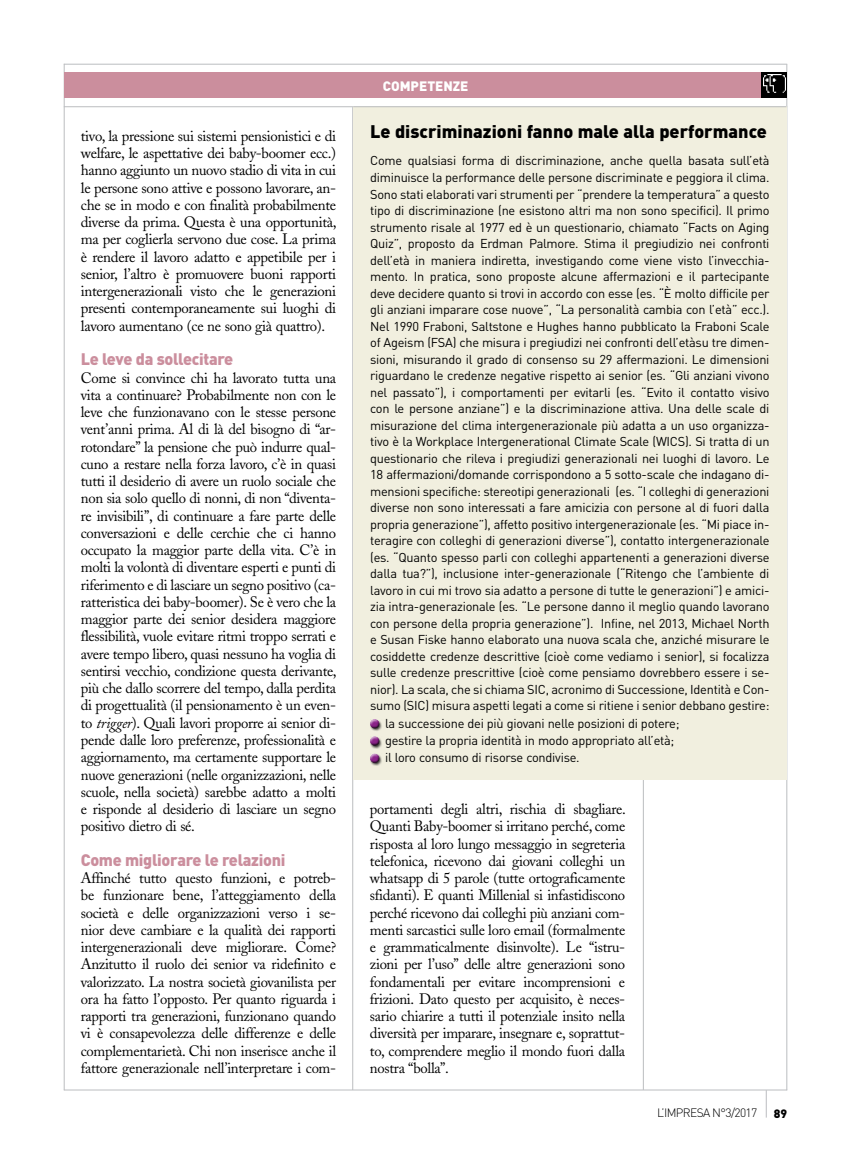
<style>
.page{position:relative;width:851px;height:1170px;background:#fff}
.page>*{position:absolute;margin:0;border:0;box-sizing:border-box;transform-origin:0 0}
.t1{font:900 18px "DIN";color:#000}
.t2{font:900 16.5px "DIN";letter-spacing:-.02em;color:#cb8e9d}
.t3{font:15px/17.2px "Adobe Caslon";letter-spacing:-.02em;color:#000;text-align:justify}
.t4{font:900 13.5px "DIN";color:#fff}
.t5{font:12.75px "DIN";letter-spacing:-.02em;color:#000}
.t6{font:300 12px "DIN";letter-spacing:-.05em;color:#000}
.t7{font:900 12px "DIN";color:#000}
.s1{font-style:italic}
</style>
<div class="page">
<svg style="left:765px;top:1090px;width:1px;height:27px"></svg>
<hr style="left:64px;top:64px;width:1px;height:1026px;background:#bbbdc0">
<hr style="left:786px;top:64px;width:1px;height:1026px;background:#bbbdc0">
<hr style="left:64px;top:1089px;width:723px;height:1px;background:#bbbdc0">
<hr style="left:64px;top:64px;width:723px;height:1px;background:#bbbdc0">
<hr style="left:64px;top:106px;width:723px;height:1px;background:#bbbdc0">
<div style="left:64px;top:72px;width:722px;height:26px;background:#cb8e9d"></div>
<div style="left:761px;top:72px;width:25px;height:26px;background:#000"></div>
<img style="left:763px;top:74px;width:22px;height:19px">
<hr style="left:352px;top:107px;width:1px;height:982px;background:#bbbdc0">
<hr style="left:643px;top:106px;width:1px;height:983px;background:#bbbdc0">
<div style="left:353px;top:106px;width:433px;height:673px;background:#f1efdf"></div>
<div style="left:369px;top:718px;width:13px;height:13px;background:#000;opacity:.75"></div>
<div style="left:367px;top:717px;width:12px;height:9px;background:#fff;opacity:.75"></div>
<div style="left:368px;top:720px;width:11px;height:9px;background:#000;opacity:.75"></div>
<div style="left:369px;top:736px;width:13px;height:13px;background:#000;opacity:.75"></div>
<div style="left:367px;top:734px;width:12px;height:10px;background:#fff;opacity:.75"></div>
<div style="left:368px;top:737px;width:11px;height:9px;background:#000;opacity:.75"></div>
<div style="left:369px;top:753px;width:13px;height:13px;background:#000;opacity:.75"></div>
<div style="left:367px;top:752px;width:12px;height:9px;background:#fff;opacity:.75"></div>
<div style="left:368px;top:754px;width:11px;height:10px;background:#000;opacity:.75"></div>
<hr style="left:353px;top:106px;width:433px;height:1px;background:#bbbdc0">
<p class="t3" style="left:81px;top:127px;width:257px">tivo, la pressione sui sistemi pensionistici e di welfare, le aspettative dei baby-boomer ecc.) hanno aggiunto un nuovo stadio di vita in cui le persone sono attive e possono lavorare, an&shy;che se in modo e con finalità probabilmente diverse da prima. Questa è una opportunità, ma per coglierla servono due cose. La prima è rendere il lavoro adatto e appetibile per i senior, l’altro è promuovere buoni rapporti intergenerazionali visto che le generazioni presenti contemporaneamente sui luoghi di lavoro aumentano (ce ne sono già quattro).</p>
<p class="t2" style="left:81px;top:348px;width:154px">Le leve da sollecitare</p>
<p class="t3" style="left:81px;top:369px;width:257px">Come si convince chi ha lavorato tutta una vita a continuare? Probabilmente non con le leve che funzionavano con le stesse persone vent’anni prima. Al di là del bisogno di “ar&shy;rotondare” la pensione che può indurre qual&shy;cuno a restare nella forza lavoro, c’è in quasi tutti il desiderio di avere un ruolo sociale che non sia solo quello di nonni, di non “diventa&shy;re invisibili”, di continuare a fare parte delle conversazioni e delle cerchie che ci hanno occupato la maggior parte della vita. C’è in molti la volontà di diventare esperti e punti di riferimento e di lasciare un segno positivo (ca&shy;ratteristica dei baby-boomer). Se è vero che la maggior parte dei senior desidera maggiore flessibilità, vuole evitare ritmi troppo serrati e avere tempo libero, quasi nessuno ha voglia di sentirsi vecchio, condizione questa derivante, più che dallo scorrere del tempo, dalla perdita di progettualità (il pensionamento è un even&shy;to <span class="s1">trigger</span>). Quali lavori proporre ai senior di&shy;pende dalle loro preferenze, professionalità e aggiornamento, ma certamente supportare le nuove generazioni (nelle organizzazioni, nelle scuole, nella società) sarebbe adatto a molti e risponde al desiderio di lasciare un segno positivo dietro di sé.</p>
<p class="t2" style="left:81px;top:848px;width:206px">Come migliorare le relazioni</p>
<p class="t3" style="left:81px;top:869px;width:257px">Affinché tutto questo funzioni, e potreb&shy;be funzionare bene, l’atteggiamento della società e delle organizzazioni verso i se&shy;nior deve cambiare e la qualità dei rapporti intergenerazionali deve migliorare. Come?<br>Anzitutto il ruolo dei senior va ridefinito e valorizzato. La nostra società giovanilista per ora ha fatto l’opposto. Per quanto riguarda i rapporti tra generazioni, funzionano quando vi è consapevolezza delle differenze e delle complementarietà. Chi non inserisce anche il fattore generazionale nell’interpretare i com-</p>
<p class="t4" style="left:383px;top:77px;width:87px">COMPETENZE</p>
<p class="t1" style="left:370px;top:120px;width:398px">Le discriminazioni fanno male alla performance</p>
<p class="t5" style="left:370px;top:153px;width:401px">Come qualsiasi forma di discriminazione, anche quella basata sull’età</p>
<p class="t5" style="left:370px;top:169px;width:401px">diminuisce la performance delle persone discriminate e peggiora il clima.</p>
<p class="t5" style="left:370px;top:186px;width:401px">Sono stati elaborati vari strumenti per “prendere la temperatura” a questo</p>
<p class="t5" style="left:370px;top:202px;width:401px">tipo di discriminazione (ne esistono altri ma non sono specifici). Il primo</p>
<p class="t5" style="left:370px;top:219px;width:401px">strumento risale al 1977 ed è un questionario, chiamato “Facts on Aging</p>
<p class="t5" style="left:370px;top:235px;width:401px">Quiz”, proposto da Erdman Palmore. Stima il pregiudizio nei confronti</p>
<p class="t5" style="left:370px;top:252px;width:401px">dell’età in maniera indiretta, investigando come viene visto l’invecchia-</p>
<p class="t5" style="left:370px;top:268px;width:401px">mento. In pratica, sono proposte alcune affermazioni e il partecipante</p>
<p class="t5" style="left:370px;top:285px;width:401px">deve decidere quanto si trovi in accordo con esse (es. “È molto difficile per</p>
<p class="t5" style="left:370px;top:301px;width:401px">gli anziani imparare cose nuove”, “La personalità cambia con l’età” ecc.).</p>
<p class="t5" style="left:370px;top:318px;width:401px">Nel 1990 Fraboni, Saltstone e Hughes hanno pubblicato la Fraboni Scale</p>
<p class="t5" style="left:370px;top:334px;width:401px">of Ageism (FSA) che misura i pregiudizi nei confronti dell’etàsu tre dimen-</p>
<p class="t5" style="left:370px;top:351px;width:401px">sioni, misurando il grado di consenso su 29 affermazioni. Le dimensioni</p>
<p class="t5" style="left:370px;top:367px;width:401px">riguardano le credenze negative rispetto ai senior (es. “Gli anziani vivono</p>
<p class="t5" style="left:370px;top:384px;width:401px">nel passato”), i comportamenti per evitarli (es. “Evito il contatto visivo</p>
<p class="t5" style="left:370px;top:400px;width:401px">con le persone anziane”) e la discriminazione attiva. Una delle scale di</p>
<p class="t5" style="left:370px;top:417px;width:401px">misurazione del clima intergenerazionale più adatta a un uso organizza-</p>
<p class="t5" style="left:370px;top:433px;width:401px">tivo è la Workplace Intergenerational Climate Scale (WICS). Si tratta di un</p>
<p class="t5" style="left:370px;top:450px;width:401px">questionario che rileva i pregiudizi generazionali nei luoghi di lavoro. Le</p>
<p class="t5" style="left:370px;top:466px;width:401px">18 affermazioni/domande corrispondono a 5 sotto-scale che indagano di-</p>
<p class="t5" style="left:370px;top:483px;width:401px">mensioni specifiche: stereotipi generazionali (es. “I colleghi di generazioni</p>
<p class="t5" style="left:370px;top:499px;width:401px">diverse non sono interessati a fare amicizia con persone al di fuori dalla</p>
<p class="t5" style="left:370px;top:516px;width:401px">propria generazione”), affetto positivo intergenerazionale (es. “Mi piace in-</p>
<p class="t5" style="left:370px;top:532px;width:401px">teragire con colleghi di generazioni diverse”), contatto intergenerazionale</p>
<p class="t5" style="left:370px;top:549px;width:401px">(es. “Quanto spesso parli con colleghi appartenenti a generazioni diverse</p>
<p class="t5" style="left:370px;top:565px;width:401px">dalla tua?”), inclusione inter-generazionale (“Ritengo che l’ambiente di</p>
<p class="t5" style="left:370px;top:582px;width:401px">lavoro in cui mi trovo sia adatto a persone di tutte le generazioni”) e amici-</p>
<p class="t5" style="left:370px;top:598px;width:401px">zia intra-generazionale (es. “Le persone danno il meglio quando lavorano</p>
<p class="t5" style="left:370px;top:615px;width:401px">con persone della propria generazione”). Infine, nel 2013, Michael North</p>
<p class="t5" style="left:370px;top:631px;width:401px">e Susan Fiske hanno elaborato una nuova scala che, anziché misurare le</p>
<p class="t5" style="left:370px;top:648px;width:401px">cosiddette credenze descrittive (cioè come vediamo i senior), si focalizza</p>
<p class="t5" style="left:370px;top:664px;width:401px">sulle credenze prescrittive (cioè come pensiamo dovrebbero essere i se-</p>
<p class="t5" style="left:370px;top:681px;width:401px">nior). La scala, che si chiama SIC, acronimo di Successione, Identità e Con-</p>
<p class="t5" style="left:370px;top:697px;width:401px">sumo (SIC) misura aspetti legati a come si ritiene i senior debbano gestire:</p>
<p class="t5" style="left:385px;top:715px;width:296px">la successione dei più giovani nelle posizioni di potere;</p>
<p class="t5" style="left:385px;top:732px;width:291px">gestire la propria identità in modo appropriato all’età;</p>
<p class="t5" style="left:385px;top:749px;width:196px">il loro consumo di risorse condivise.</p>
<p class="t3" style="left:370px;top:800px;width:257px">portamenti degli altri, rischia di sbagliare.<br>Quanti Baby-boomer si irritano perché, come risposta al loro lungo messaggio in segreteria telefonica, ricevono dai giovani colleghi un whatsapp di 5 parole (tutte ortograficamente sfidanti). E quanti Millenial si infastidiscono perché ricevono dai colleghi più anziani com&shy;menti sarcastici sulle loro email (formalmente e grammaticalmente disinvolte). Le “istru&shy;zioni per l’uso” delle altre generazioni sono fondamentali per evitare incomprensioni e frizioni. Dato questo per acquisito, è neces&shy;sario chiarire a tutti il potenziale insito nella diversità per imparare, insegnare e, soprattut&shy;to, comprendere meglio il mondo fuori dalla nostra “bolla”.</p>
<p class="t6" style="left:657px;top:1105px;width:102px">L’IMPRESA N°3/2017</p>
<p class="t7" style="left:773px;top:1105px;width:15px">89</p>
</div>
